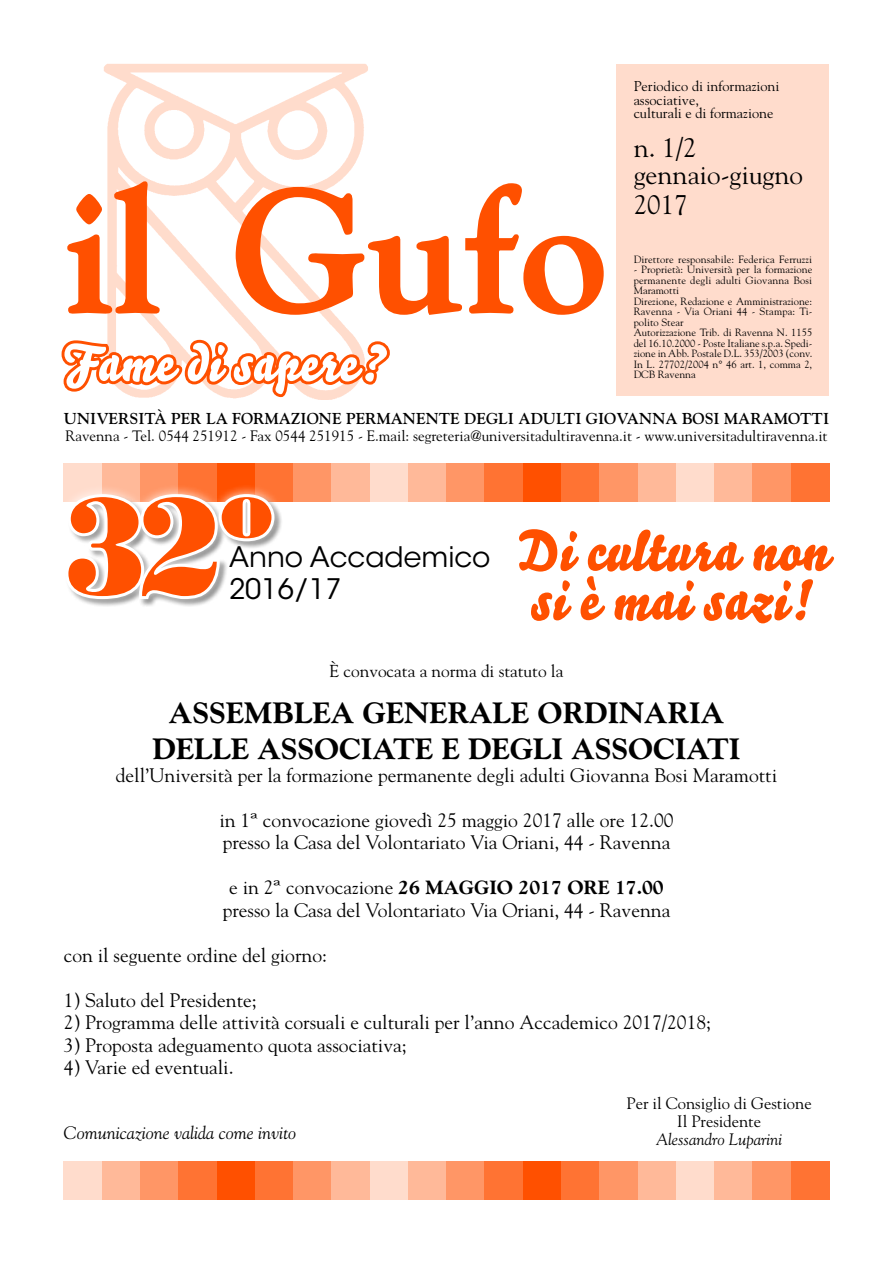
<style>
.page{position:relative;width:893px;height:1263px;background:#fff}
.page>*{position:absolute;margin:0;border:0;box-sizing:border-box;transform-origin:0 0}
.t1{font:700 172.5px "Goudy Std";color:#ff5000}
.t2{font:136.8px "Bodoni Std Poster";color:#ff5000;scale:.9 1}
.t3{font:55.8px/49.3px "Bello Pro";letter-spacing:.01em;color:#ff5000}
.t4{font:51.15px "Bello Pro";letter-spacing:.01em;color:#fff}
.t5{font:800 30px/36px "Goudy Std";color:#000;text-align:center}
.t6{font:28.2px "ITC Avant Garde Std";color:#000}
.t7{font:27px/27px "Goudy Std";color:#000}
.t8{font:19.5px/22.5px "Goudy Std";color:#000}
.t9{font:italic 18px "Goudy Std";color:#000}
.t10{font:17.25px "Goudy Std";color:#000}
.t11{font:16.5px/18px "Goudy Std";color:#000;text-align:center}
.t12{font:italic 16.5px "Goudy Std";color:#000}
.t13{font:700 15.75px "Goudy Std";color:#000}
.t14{font:15px "Goudy Std";color:#000}
.t15{font:14.25px/13.5px "Goudy Std";color:#000}
.t16{font:10.5px/10.5px "Goudy Std";color:#000}
.s1{font-weight:800}
</style>
<div class="page">
<img style="left:104px;top:64px;width:264px;height:116px">
<div style="left:617px;top:64px;width:212px;height:331px;background:#ffdccc"></div>
<div style="left:64px;top:463px;width:38px;height:39px;background:#ffdccc"></div>
<div style="left:102px;top:463px;width:38px;height:39px;background:#ffb999"></div>
<div style="left:140px;top:463px;width:39px;height:39px;background:#ff9666"></div>
<div style="left:179px;top:463px;width:38px;height:39px;background:#ff7333"></div>
<div style="left:217px;top:463px;width:38px;height:39px;background:#ff5000"></div>
<div style="left:255px;top:463px;width:38px;height:39px;background:#ff7333"></div>
<div style="left:293px;top:463px;width:39px;height:39px;background:#ff9666"></div>
<div style="left:332px;top:463px;width:38px;height:39px;background:#ffb999"></div>
<div style="left:370px;top:463px;width:38px;height:39px;background:#ffdccc"></div>
<div style="left:408px;top:463px;width:39px;height:39px;background:#ffb999"></div>
<div style="left:447px;top:463px;width:38px;height:39px;background:#ff9666"></div>
<div style="left:485px;top:463px;width:38px;height:39px;background:#ff7333"></div>
<div style="left:523px;top:463px;width:38px;height:39px;background:#ff5000"></div>
<div style="left:561px;top:463px;width:39px;height:39px;background:#ff7333"></div>
<div style="left:600px;top:463px;width:38px;height:39px;background:#ff9666"></div>
<div style="left:638px;top:463px;width:38px;height:39px;background:#ffb999"></div>
<div style="left:676px;top:463px;width:38px;height:39px;background:#ffdccc"></div>
<div style="left:714px;top:463px;width:39px;height:39px;background:#ffb999"></div>
<div style="left:753px;top:463px;width:38px;height:39px;background:#ff9666"></div>
<div style="left:791px;top:463px;width:38px;height:39px;background:#ff7333"></div>
<div style="left:64px;top:1161px;width:38px;height:38px;background:#ffdccc"></div>
<div style="left:102px;top:1161px;width:38px;height:38px;background:#ffb999"></div>
<div style="left:140px;top:1161px;width:39px;height:38px;background:#ff9666"></div>
<div style="left:179px;top:1161px;width:38px;height:38px;background:#ff7333"></div>
<div style="left:217px;top:1161px;width:38px;height:38px;background:#ff5000"></div>
<div style="left:255px;top:1161px;width:38px;height:38px;background:#ff7333"></div>
<div style="left:293px;top:1161px;width:39px;height:38px;background:#ff9666"></div>
<div style="left:332px;top:1161px;width:38px;height:38px;background:#ffb999"></div>
<div style="left:370px;top:1161px;width:38px;height:38px;background:#ffdccc"></div>
<div style="left:408px;top:1161px;width:39px;height:38px;background:#ffb999"></div>
<div style="left:447px;top:1161px;width:38px;height:38px;background:#ff9666"></div>
<div style="left:485px;top:1161px;width:38px;height:38px;background:#ff7333"></div>
<div style="left:523px;top:1161px;width:38px;height:38px;background:#ff5000"></div>
<div style="left:561px;top:1161px;width:39px;height:38px;background:#ff7333"></div>
<div style="left:600px;top:1161px;width:38px;height:38px;background:#ff9666"></div>
<div style="left:638px;top:1161px;width:38px;height:38px;background:#ffb999"></div>
<div style="left:676px;top:1161px;width:38px;height:38px;background:#ffdccc"></div>
<div style="left:714px;top:1161px;width:39px;height:38px;background:#ffb999"></div>
<div style="left:753px;top:1161px;width:38px;height:38px;background:#ff9666"></div>
<div style="left:791px;top:1161px;width:38px;height:38px;background:#ff7333"></div>
<div style="left:56px;top:484px;width:228px;height:124px;background:#fff;opacity:.75"></div>
<svg style="left:62px;top:490px;width:215px;height:113px"></svg>
<svg style="left:61px;top:180px;width:543px;height:290px"></svg>
<h1 class="t1" style="left:65px;top:148px;width:543px">IL GUFO</h1>
<h3 class="t4" style="left:64px;top:327px;width:321px">Fame di sapere?</h3>
<p class="t15" style="left:634px;top:80px;width:147px">Periodico di informazioni associative,<br>culturali e di formazione</p>
<h3 class="t7" style="left:634px;top:134px;width:171px">n. 1/2 gennaio-giugno</h3>
<h3 class="t7" style="left:634px;top:191px;width:55px">2017</h3>
<p class="t16" style="left:634px;top:254px;width:180px">Direttore responsabile: Federica Ferruzzi</p>
<p class="t16" style="left:634px;top:264px;width:180px">- Proprietà: Università per la formazione permanente degli adulti Giovanna Bosi<br>Maramotti<br>Direzione, Redazione e Amministrazione:<br>Ravenna - Via Oriani 44 - Stampa: Ti&shy;polito Stear<br>Autorizzazione Trib. di Ravenna N. 1155 del 16.10.2000 - Poste Italiane s.p.a. Spedi&shy;zione in Abb. Postale D.L. 353/2003 (conv.<br>In L. 27702/2004 n° 46 art. 1, comma 2,<br>DCB Ravenna</p>
<p class="t13" style="left:64px;top:409px;width:767px">UNIVERSITÀ PER LA FORMAZIONE PERMANENTE DEGLI ADULTI GIOVANNA BOSI MARAMOTTI</p>
<p class="t14" style="left:65px;top:426px;width:764px">Ravenna - Tel. 0544 251912 - Fax 0544 251915 - E.mail: segreteria@universitadultiravenna.it - www.universitadultiravenna.it</p>
<h2 class="t2" style="left:65px;top:462px;width:231px">32º</h2>
<h3 class="t6" style="left:229px;top:540px;width:263px">Anno Accademico</h3>
<h3 class="t6" style="left:229px;top:572px;width:114px">2016/17</h3>
<h3 class="t3" style="left:518px;top:524px;width:312px">Di cultura non si è mai sazi!</h3>
<p class="t10" style="left:330px;top:660px;width:235px">è convocata a norma di statuto la</p>
<h3 class="t5" style="left:153px;top:695px;width:589px">ASSEMBLEA GENERALE ORDINARIA<br>DELLE ASSOCIATE E DEGLI ASSOCIATI</h3>
<p class="t8" style="left:116px;top:763px;width:663px">dell’Università per la formazione permanente degli adulti Giovanna Bosi Maramotti</p>
<p class="t8" style="left:219px;top:808px;width:455px">in 1ª convocazione giovedì 25 maggio 2017 alle ore 12.00 presso la Casa del Volontariato Via Oriani, 44 - Ravenna</p>
<p class="t8" style="left:223px;top:876px;width:449px;text-align:center">e in 2ª convocazione <span class="s1">26 MAGGIO 2017 ORE 17.00 </span>presso la Casa del Volontariato Via Oriani, 44 - Ravenna</p>
<p class="t8" style="left:64px;top:943px;width:265px">con il seguente ordine del giorno:</p>
<p class="t8" style="left:64px;top:988px;width:194px">1) Saluto del Presidente;</p>
<p class="t8" style="left:64px;top:1011px;width:649px">2) Programma delle attività corsuali e culturali per l’anno Accademico 2017/2018;</p>
<p class="t8" style="left:64px;top:1033px;width:344px">3) Proposta adeguamento quota associativa;</p>
<p class="t8" style="left:64px;top:1056px;width:171px">4) Varie ed eventuali.</p>
<p class="t9" style="left:64px;top:1122px;width:234px">Comunicazione valida come invito</p>
<p class="t11" style="left:626px;top:1094px;width:187px">Per il Consiglio di Gestione<br>Il Presidente</p>
<p class="t12" style="left:656px;top:1130px;width:127px">Alessandro Luparini</p>
</div>
